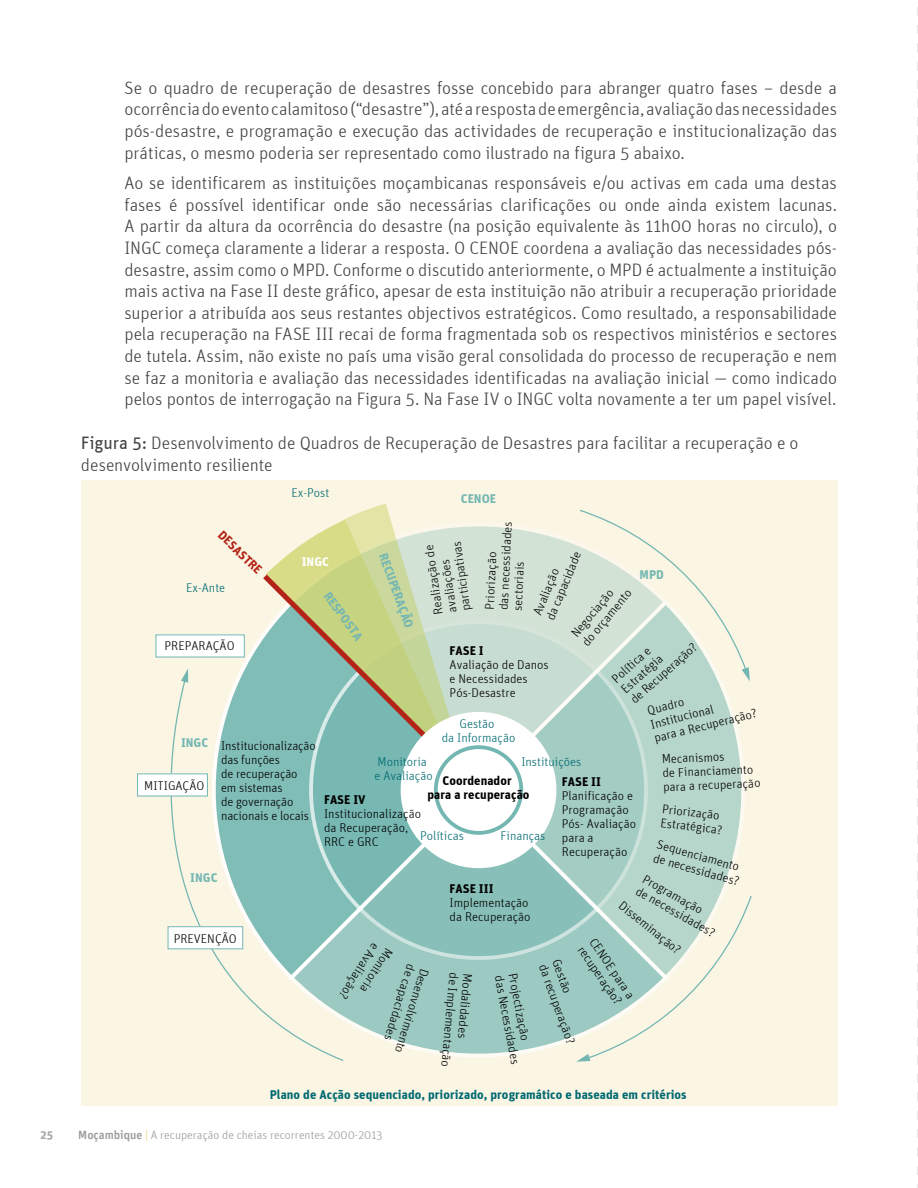
<style>
.page{position:relative;width:918px;height:1188px;background:#fff}
.page>*{position:absolute;margin:0;border:0;box-sizing:border-box;transform-origin:0 0}
.t1{font:300 18px/21.6px "Unit";letter-spacing:-.005em;color:#414042;text-align:justify}
.t2{font:300 12.75px/14.1px "Unit";color:#000}
.t3{font:300 12.75px/14.1px "Unit";color:#006a71;text-align:center}
.t4{font:700 12.75px "Unit";letter-spacing:.005em;color:#006a71}
.t5{font:700 12.75px/14.1px "Unit";letter-spacing:.005em;color:#000;text-align:center}
.t6{font:700 12.75px "Unit";color:#74b7b2}
.t7{font:700 12.75px "Unit";color:#b32317}
.t8{font:700 12.75px "Unit";color:#fff}
.t9{font:300 12px "Unit";color:#999}
.t10{font:700 12px "Unit";color:#a7a9ac}
.s1{font-weight:400}
.s2{font-weight:500}
.s3{font-weight:700;color:#f3e0a6}
</style>
<div class="page">
<svg style="left:917px;top:6px;width:1px;height:1182px"></svg>
<div style="left:81px;top:481px;width:757px;height:625px;background:#fbf5e4"></div>
<svg style="left:146px;top:678px;width:112px;height:330px"></svg>
<svg style="left:181px;top:669px;width:7px;height:14px"></svg>
<svg style="left:212px;top:634px;width:46px;height:346px"></svg>
<div style="left:168px;top:927px;width:75px;height:22px;background:#fff"></div>
<div style="left:168px;top:927px;width:75px;height:22px;border:1px solid #74b7b2"></div>
<div style="left:138px;top:774px;width:69px;height:22px;background:#fff"></div>
<div style="left:156px;top:635px;width:88px;height:22px;background:#fff"></div>
<svg style="left:258px;top:503px;width:494px;height:559px"></svg>
<p class="t1" style="left:124px;top:78px;width:714px">Se o quadro de recuperação de desastres fosse concebido para abranger quatro fases – desde a ocorrência do evento calamitoso (“desastre”), até a resposta de emergência, avaliação das necessidades pós-desastre, e programação e execução das actividades de recuperação e institucionalização das práticas, o mesmo poderia ser representado como ilustrado na figura 5 abaixo.</p>
<p class="t1" style="left:124px;top:174px;width:714px">Ao se identificarem as instituições moçambicanas responsáveis e/ou activas em cada uma destas fases é possível identificar onde são necessárias clarificações ou onde ainda existem lacunas.<br>A partir da altura da ocorrência do desastre (na posição equivalente às 11h00 horas no circulo), o INGC começa claramente a liderar a resposta. O CENOE coordena a avaliação das necessidades pós&shy;desastre, assim como o MPD. Conforme o discutido anteriormente, o MPD é actualmente a instituição mais activa na Fase II deste gráfico, apesar de esta instituição não atribuir a recuperação prioridade superior a atribuída aos seus restantes objectivos estratégicos. Como resultado, a responsabilidade pela recuperação na FASE III recai de forma fragmentada sob os respectivos ministérios e sectores de tutela. Assim, não existe no país uma visão geral consolidada do processo de recuperação e nem se faz a monitoria e avaliação das necessidades identificadas na avaliação inicial — como indicado pelos pontos de interrogação na Figura 5. Na Fase IV o INGC volta novamente a ter um papel visível.</p>
<p class="t1" style="left:81px;top:434px;width:719px"><span class="s1">Figura 5:</span> Desenvolvimento de Quadros de Recuperação de Desastres para facilitar a recuperação e o desenvolvimento resiliente</p>
<p class="t3" style="left:291px;top:486px;width:39px">Ex-Post</p>
<p class="t6" style="left:461px;top:494px;width:37px">CENOE</p>
<p class="t2" style="left:484px;top:609px;width:90px;rotate:-87deg">Priorização<br>das necessidades sectoriais</p>
<p class="t7" style="left:224px;top:529px;width:57px;rotate:44deg">DESASTRE</p>
<p class="t6" style="left:387px;top:552px;width:81px;rotate:70deg">RECUPERAÇÃO</p>
<p class="t2" style="left:433px;top:615px;width:72px;rotate:-98deg">Realização de avaliações participativas</p>
<p class="t2" style="left:531px;top:612px;width:75px;rotate:-68deg">Avaliação<br>da capacidade</p>
<p class="t8" style="left:302px;top:556px;width:29px">INGC</p>
<p class="t6" style="left:640px;top:570px;width:26px">MPD</p>
<p class="t3" style="left:186px;top:582px;width:41px">Ex-Ante</p>
<p class="t2" style="left:569px;top:632px;width:72px;rotate:-50deg">Negociação do orçamento</p>
<p class="t6" style="left:331px;top:590px;width:58px;rotate:54deg">RESPOSTA</p>
<p class="t2" style="left:165px;top:640px;width:72px">PREPARAÇÃO</p>
<p class="t2" style="left:610px;top:676px;width:86px;rotate:-42deg">Política e<br>Estratégia<br>de Recuperação?</p>
<p class="t5" style="left:450px;top:644px;width:36px">FASE I</p>
<p class="t2" style="left:450px;top:658px;width:101px">Avaliação de Danos e Necessidades<br>Pós-Desastre</p>
<p class="t2" style="left:646px;top:705px;width:107px;rotate:-14deg">Quadro<br>Institucional<br>para a Recuperação?</p>
<p class="t2" style="left:661px;top:753px;width:99px;rotate:-3deg">Mecanismos<br>de Financiamento para a recuperação</p>
<p class="t2" style="left:663px;top:803px;width:64px;rotate:7deg">Priorização<br>Estratégica?</p>
<p class="t2" style="left:659px;top:838px;width:90px;rotate:16deg">Sequenciamento de necessidades?</p>
<p class="t3" style="left:442px;top:718px;width:75px">Gestão<br>da Informação</p>
<p class="t6" style="left:181px;top:738px;width:29px">INGC</p>
<p class="t2" style="left:221px;top:739px;width:96px">Institucionalização das funções<br>de recuperação em sistemas<br>de governação nacionais e locais</p>
<p class="t3" style="left:375px;top:756px;width:60px;text-align:left">Monitoria e Avaliação</p>
<p class="t3" style="left:521px;top:755px;width:61px">Instituições</p>
<p class="t5" style="left:428px;top:774px;width:104px">Coordenador<br>para a recuperação</p>
<p class="t5" style="left:562px;top:775px;width:41px">FASE II</p>
<p class="t2" style="left:562px;top:790px;width:76px">Planificação e<br>Programação<br>Pós- Avaliação para a<br>Recuperação</p>
<p class="t2" style="left:144px;top:780px;width:62px">MITIGAÇÃO</p>
<p class="t5" style="left:324px;top:794px;width:43px">FASE IV</p>
<p class="t2" style="left:324px;top:808px;width:99px">Institucionalização da Recuperação,<br>RRC e GRC</p>
<p class="t3" style="left:420px;top:830px;width:45px">Políticas</p>
<p class="t3" style="left:500px;top:830px;width:47px">Finanças</p>
<p class="t6" style="left:190px;top:872px;width:29px">INGC</p>
<p class="t2" style="left:646px;top:873px;width:90px;rotate:29deg">Programação<br>de necessidades?</p>
<p class="t5" style="left:450px;top:882px;width:45px">FASE III</p>
<p class="t2" style="left:450px;top:896px;width:82px">Implementação da Recuperação</p>
<p class="t2" style="left:624px;top:899px;width:77px;rotate:39deg">Disseminação?</p>
<p class="t2" style="left:174px;top:933px;width:65px">PREVENÇÃO</p>
<p class="t2" style="left:597px;top:936px;width:72px;rotate:56deg">CENOE para a recuperação?</p>
<p class="t2" style="left:395px;top:953px;width:68px;rotate:123deg">Monitoria<br>e Avaliação?</p>
<p class="t2" style="left:562px;top:958px;width:85px;rotate:70deg">Gestão<br>da recuperação?</p>
<p class="t2" style="left:430px;top:970px;width:89px;rotate:107deg">Desenvolvimento de capacidades</p>
<p class="t2" style="left:460px;top:973px;width:96px;rotate:95deg">de Implementação</p>
<p class="t2" style="left:474px;top:974px;width:67px;rotate:95deg">Modalidades</p>
<p class="t2" style="left:505px;top:974px;width:92px;rotate:79deg">das Necessidades</p>
<p class="t2" style="left:518px;top:972px;width:70px;rotate:79deg">Projectização</p>
<p class="t4" style="left:270px;top:1089px;width:418px">Plano de Acção sequenciado, priorizado, programático e baseada em critérios</p>
<p class="t10" style="left:40px;top:1130px;width:14px">25</p>
<p class="t9" style="left:78px;top:1130px;width:306px"><span class="s2">Moçambique</span> <span class="s3">|</span> A recuperação de cheias recorrentes 2000-2013</p>
</div>
